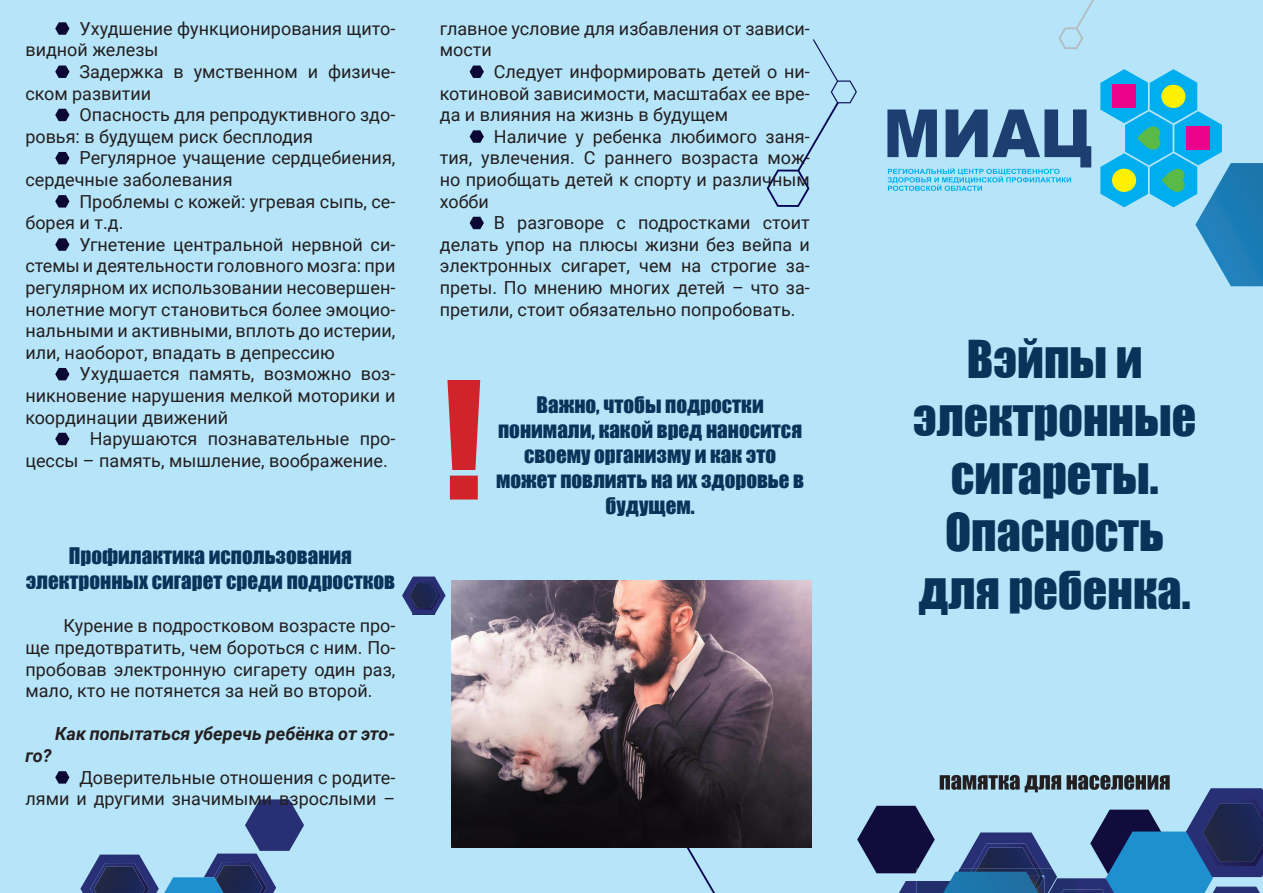
<style>
.page{position:relative;width:1263px;height:893px;background:#b6e4f9}
.page>*{position:absolute;margin:0;border:0;box-sizing:border-box;transform-origin:0 0}
.t1{font:151.2px "Impact";color:#d1232a}
.t2{font:48px/57.6px "Impact";color:#09345a;text-align:center}
.t3{font:21px/25.2px "Impact";color:#09345a;text-align:center}
.t4{font:18px/21.6px "Roboto";color:#231f20}
.t5{font:italic 700 18px "Roboto";color:#231f20}
</style>
<div class="page">
<svg style="left:687px;top:848px;width:28px;height:45px"></svg>
<img style="left:412px;top:576px;width:23px;height:1px">
<svg style="left:402px;top:577px;width:44px;height:38px"></svg>
<svg style="left:80px;top:799px;width:224px;height:94px"></svg>
<img style="left:214px;top:877px;width:9px;height:16px">
<svg style="left:766px;top:0;width:497px;height:893px"></svg>
<svg style="left:55px;top:22px;width:14px;height:13px"></svg>
<svg style="left:55px;top:66px;width:14px;height:12px"></svg>
<svg style="left:55px;top:109px;width:14px;height:12px"></svg>
<svg style="left:55px;top:152px;width:14px;height:12px"></svg>
<svg style="left:55px;top:195px;width:14px;height:13px"></svg>
<svg style="left:55px;top:238px;width:14px;height:13px"></svg>
<svg style="left:55px;top:368px;width:14px;height:12px"></svg>
<svg style="left:55px;top:433px;width:14px;height:12px"></svg>
<svg style="left:55px;top:771px;width:14px;height:13px"></svg>
<svg style="left:470px;top:66px;width:14px;height:12px"></svg>
<svg style="left:470px;top:130px;width:14px;height:13px"></svg>
<svg style="left:470px;top:217px;width:14px;height:12px"></svg>
<img style="left:452px;top:580px;width:360px;height:268px">
<p class="t4" style="left:25px;top:17px;width:371px;text-indent:54px">Ухудшение функционирования щито&shy;видной железы</p>
<p class="t4" style="left:25px;top:60px;width:371px;text-indent:54px">Задержка в умственном и физиче&shy;ском развитии</p>
<p class="t4" style="left:25px;top:103px;width:371px;text-indent:54px">Опасность для репродуктивного здо&shy;ровья: в будущем риск бесплодия</p>
<p class="t4" style="left:25px;top:146px;width:371px;text-indent:54px">Регулярное учащение сердцебиения, сердечные заболевания</p>
<p class="t4" style="left:25px;top:190px;width:371px;text-indent:54px">Проблемы с кожей: угревая сыпь, се&shy;борея и т.д.</p>
<p class="t4" style="left:25px;top:233px;width:371px;text-align:justify;text-indent:54px">Угнетение центральной нервной си&shy;стемы и деятельности головного мозга: при регулярном их использовании несовершен&shy;нолетние могут становиться более эмоцио&shy;нальными и активными, вплоть до истерии, или, наоборот, впадать в депрессию</p>
<p class="t4" style="left:25px;top:362px;width:371px;text-align:justify;text-indent:54px">Ухудшается память, возможно воз&shy;никновение нарушения мелкой моторики и координации движений</p>
<p class="t4" style="left:25px;top:427px;width:371px;text-indent:64px">Нарушаются познавательные про&shy;цессы – память, мышление, воображение.</p>
<p class="t3" style="left:26px;top:543px;width:371px">Профилактика использования электронных сигарет среди подростков</p>
<p class="t4" style="left:25px;top:614px;width:371px;text-align:justify;text-indent:38px">Курение в подростковом возрасте про&shy;ще предотвратить, чем бороться с ним. По&shy;пробовав электронную сигарету один раз, мало, кто не потянется за ней во второй.</p>
<p class="t5" style="left:55px;top:721px;width:342px">Как попытаться уберечь ребёнка от это-</p>
<p class="t5" style="left:25px;top:743px;width:28px">го?</p>
<p class="t4" style="left:25px;top:766px;width:371px;text-align:right">Доверительные отношения с родите-<br>лями и другими значимыми взрослыми –</p>
<p class="t4" style="left:440px;top:17px;width:371px">главное условие для избавления от зависи&shy;мости</p>
<p class="t4" style="left:440px;top:60px;width:371px;text-align:justify;text-indent:54px">Следует информировать детей о ни&shy;котиновой зависимости, масштабах ее вре&shy;да и влияния на жизнь в будущем</p>
<p class="t4" style="left:440px;top:125px;width:371px;text-align:justify;text-indent:54px">Наличие у ребенка любимого заня&shy;тия, увлечения. С раннего возраста мож&shy;но приобщать детей к спорту и различным хобби</p>
<p class="t4" style="left:440px;top:211px;width:371px;text-align:justify;text-indent:54px">В разговоре с подростками стоит делать упор на плюсы жизни без вейпа и электронных сигарет, чем на строгие за&shy;преты. По мнению многих детей – что за&shy;претили, стоит обязательно попробовать.</p>
<p class="t1" style="left:442px;top:323px;width:42px">!</p>
<p class="t3" style="left:496px;top:391px;width:309px">Важно, чтобы подростки понимали, какой вред наносится своему организму и как это может повлиять на их здоровье в</p>
<p class="t3" style="left:606px;top:492px;width:91px">будущем.</p>
<p class="t2" style="left:913px;top:329px;width:285px">Вэйпы и электронные сигареты.</p>
<p class="t2" style="left:945px;top:502px;width:221px">Опасность</p>
<p class="t2" style="left:919px;top:560px;width:274px">для ребенка.</p>
</div>
